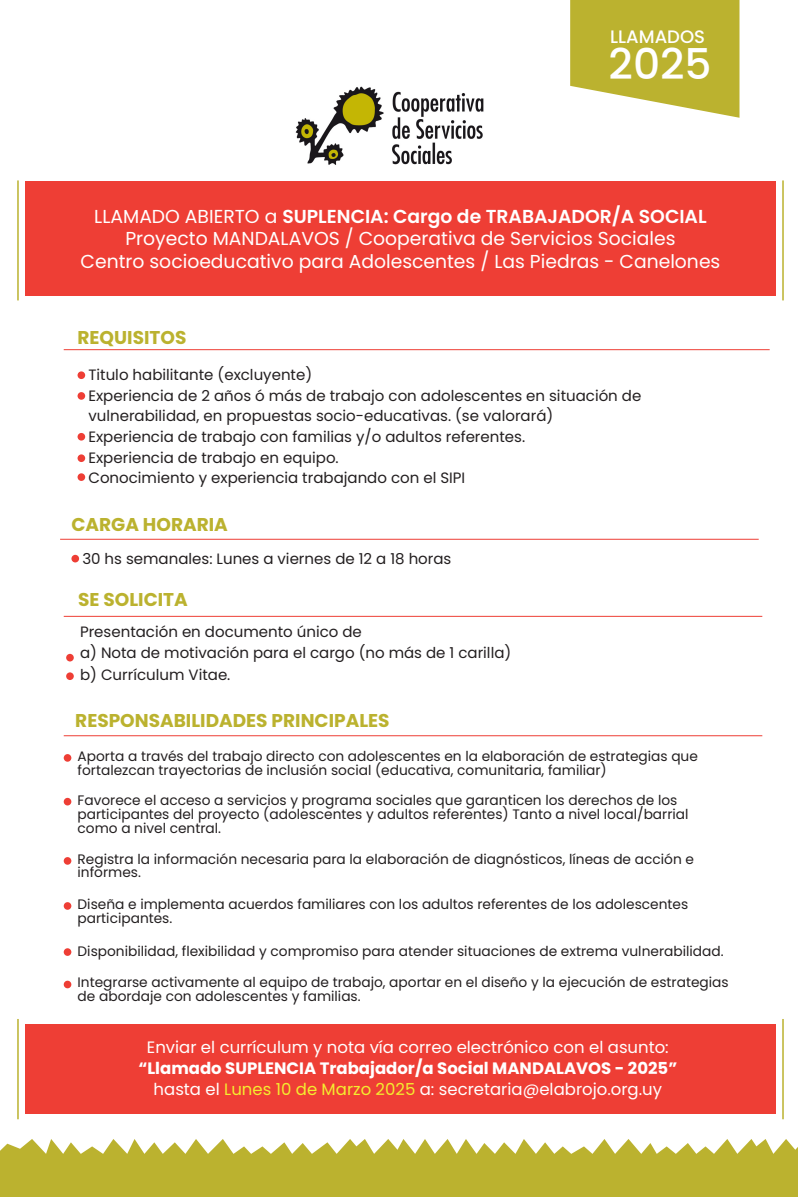
<style>
.page{position:relative;width:798px;height:1197px;background:#fff}
.page>*{position:absolute;margin:0;border:0;box-sizing:border-box;transform-origin:0 0}
.t1{font:500 42.38px "Poppins";color:#fff}
.t2{font:18.75px/22.5px "Poppins";color:#fff;text-align:center}
.t3{font:700 18.52px "Poppins";color:#bbb22f}
.t4{font:500 18px "Poppins";color:#fff}
.t5{font:700 16.5px/21px "Poppins";color:#fff;text-align:center}
.t6{font:16.5px "Poppins";color:#fff}
.t7{font:15px/20.6px "Poppins";color:#231f20}
.t8{font:13.73px/13.7px "Poppins";color:#231f20}
.s1{font-weight:600}
.s2{font-weight:400}
.s3{font-weight:400;color:#f4ed2f}
</style>
<div class="page">
<div style="left:25px;top:1024px;width:750px;height:90px;background:#ee3e35"></div>
<div style="left:25px;top:181px;width:750px;height:115px;background:#ee3e35"></div>
<div style="left:66px;top:654px;width:8px;height:7px;background:#ee3e35;border-radius:50%"></div>
<div style="left:66px;top:672px;width:8px;height:8px;background:#ee3e35;border-radius:50%"></div>
<hr style="left:64px;top:349px;width:705px;height:1px;background:#ee3e35">
<div style="left:64px;top:754px;width:7px;height:8px;background:#ee3e35;border-radius:50%"></div>
<div style="left:64px;top:981px;width:7px;height:7px;background:#ee3e35;border-radius:50%"></div>
<div style="left:64px;top:798px;width:7px;height:7px;background:#ee3e35;border-radius:50%"></div>
<div style="left:64px;top:902px;width:7px;height:8px;background:#ee3e35;border-radius:50%"></div>
<div style="left:64px;top:857px;width:7px;height:8px;background:#ee3e35;border-radius:50%"></div>
<div style="left:64px;top:948px;width:7px;height:8px;background:#ee3e35;border-radius:50%"></div>
<div style="left:71px;top:555px;width:8px;height:7px;background:#ee3e35;border-radius:50%"></div>
<hr style="left:60px;top:539px;width:698px;height:1px;background:#ee3e35">
<div style="left:78px;top:371px;width:7px;height:8px;background:#ee3e35;border-radius:50%"></div>
<div style="left:78px;top:392px;width:7px;height:8px;background:#ee3e35;border-radius:50%"></div>
<div style="left:78px;top:454px;width:7px;height:8px;background:#ee3e35;border-radius:50%"></div>
<div style="left:78px;top:433px;width:7px;height:8px;background:#ee3e35;border-radius:50%"></div>
<hr style="left:64px;top:616px;width:698px;height:1px;background:#ee3e35">
<hr style="left:64px;top:735px;width:698px;height:1px;background:#ee3e35">
<img style="left:295px;top:86px;width:189px;height:79px">
<div style="left:78px;top:473px;width:7px;height:8px;background:#ee3e35;border-radius:50%"></div>
<svg style="left:570px;top:0;width:169px;height:118px;background:#c4bc4b"></svg>
<hr style="left:17px;top:180px;width:2px;height:120px;background:#bbb22f">
<hr style="left:782px;top:180px;width:1px;height:120px;background:#bbb22f">
<svg style="left:0;top:1139px;width:798px;height:58px;background:#c4bd4d"></svg>
<hr style="left:17px;top:1019px;width:2px;height:100px;background:#bbb22f">
<hr style="left:782px;top:1019px;width:1px;height:100px;background:#bbb22f">
<h3 class="t4" style="left:610px;top:26px;width:96px">LLAMADOS</h3>
<h1 class="t1" style="left:608px;top:39px;width:105px">2025</h1>
<h2 class="t2" style="left:81px;top:205px;width:641px">LLAMADO ABIERTO a <span class="s1">SUPLENCIA: Cargo de TRABAJADOR/A SOCIAL<br></span>Proyecto MANDALAVOS / Cooperativa de Servicios Sociales<br>Centro socioeducativo para Adolescentes / Las Piedras - Canelones</h2>
<h3 class="t3" style="left:78px;top:326px;width:110px">REQUISITOS</h3>
<p class="t7" style="left:88px;top:365px;width:554px">Titulo habilitante (excluyente)<br>Experiencia de 2 años ó más de trabajo con adolescentes en situación de vulnerabilidad, en propuestas socio-educativas. (se valorará)<br>Experiencia de trabajo con familias y/o adultos referentes.<br>Experiencia de trabajo en equipo.<br>Conocimiento y experiencia trabajando con el SIPI</p>
<h3 class="t3" style="left:71px;top:514px;width:158px">CARGA HORARIA</h3>
<p class="t7" style="left:82px;top:548px;width:370px">30 hs semanales: Lunes a viernes de 12 a 18 horas</p>
<h3 class="t3" style="left:78px;top:589px;width:111px">SE SOLICITA</h3>
<p class="t7" style="left:80px;top:621px;width:433px;line-height:21.8px">Presentación en documento único de<br>a) Nota de motivación para el cargo (no más de 1 carilla) b) Currículum Vitae.</p>
<h3 class="t3" style="left:75px;top:710px;width:316px">RESPONSABILIDADES PRINCIPALES</h3>
<p class="t8" style="left:78px;top:749px;width:622px">Aporta a través del trabajo directo con adolescentes en la elaboración de estrategias que fortalezcan trayectorias de inclusión social (educativa, comunitaria, familiar)</p>
<p class="t8" style="left:78px;top:794px;width:612px">Favorece el acceso a servicios y programa sociales que garanticen los derechos de los participantes del proyecto (adolescentes y adultos referentes) Tanto a nivel local/barrial como a nivel central.</p>
<p class="t8" style="left:78px;top:852px;width:618px">Registra la información necesaria para la elaboración de diagnósticos, líneas de acción e informes.</p>
<p class="t8" style="left:78px;top:898px;width:612px">Diseña e implementa acuerdos familiares con los adultos referentes de los adolescentes participantes.</p>
<p class="t8" style="left:78px;top:944px;width:647px">Disponibilidad, flexibilidad y compromiso para atender situaciones de extrema vulnerabilidad.</p>
<p class="t8" style="left:78px;top:975px;width:652px">Integrarse activamente al equipo de trabajo, aportar en el diseño y la ejecución de estrategias de abordaje con adolescentes y familias.</p>
<p class="t6" style="left:147px;top:1038px;width:523px">Enviar el currículum y nota vía correo electrónico con el asunto:</p>
<p class="t5" style="left:138px;top:1058px;width:540px">“Llamado SUPLENCIA Trabajador/a Social MANDALAVOS - 2025” <span class="s2">hasta el</span> <span class="s3">Lunes 10 de Marzo 2025</span> <span class="s2">a: secretaria@elabrojo.org.uy</span></p>
</div>
